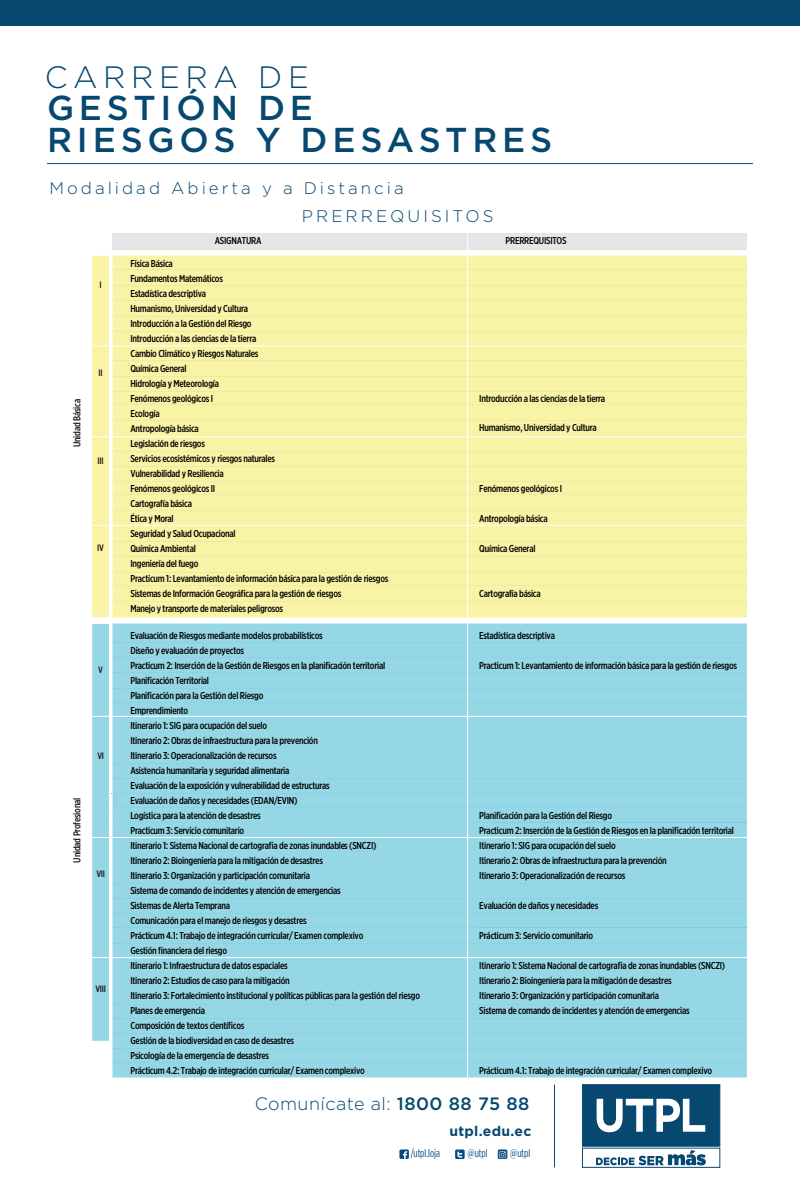
<style>
.page{position:relative;width:800px;height:1200px;background:#fff}
.page>*{position:absolute;margin:0;border:0;box-sizing:border-box;transform-origin:0 0}
.t1{font:500 34.5px/32.4px "Gotham";letter-spacing:.14em;color:#074871}
.t2{font:300 30.9px "Gotham";letter-spacing:.18em;color:#074871}
.t3{font:300 17.9px "Gotham";letter-spacing:.025em;color:#074871}
.t4{font:300 16.8px "Gotham";letter-spacing:.18em;color:#074871}
.t5{font:700 13.9px "Gotham";letter-spacing:.025em;color:#074871}
.t6{font:11.2px "Gotham Condensed";color:#064c84}
.t7{font:500 10px/15px "Gotham X Narrow";letter-spacing:-.025em;color:#000001}
.t8{font:500 10px "Gotham X Narrow";letter-spacing:-.025em;color:#111314}
.t9{font:500 9.2px "Gotham X Narrow";letter-spacing:-.025em;color:#111314}
.s1{font-weight:500}
</style>
<div class="page">
<svg style="left:455px;top:1149px;width:10px;height:10px"></svg>
<svg style="left:457px;top:1152px;width:5px;height:6px"></svg>
<div style="left:498px;top:1149px;width:9px;height:10px;background:#064c84;border-radius:2px"></div>
<svg style="left:499px;top:1151px;width:7px;height:7px"></svg>
<div style="left:399px;top:1149px;width:10px;height:10px;background:#064c84;border-radius:2px"></div>
<svg style="left:403px;top:1151px;width:4px;height:8px"></svg>
<div style="left:582px;top:1084px;width:138px;height:63px;background:#074871;border:1px solid #074871"></div>
<svg style="left:597px;top:1099px;width:108px;height:33px"></svg>
<svg style="left:596px;top:1150px;width:110px;height:15px"></svg>
<div style="left:582px;top:1148px;width:138px;height:20px;border:1px solid #074872"></div>
<hr style="left:554px;top:1085px;width:1px;height:82px;background:#074872">
<hr style="left:47px;top:163px;width:706px;height:1px;background:#074871">
<div style="left:0;top:0;width:800px;height:25px;background:#074871"></div>
<div style="left:112px;top:233px;width:635px;height:17px;background:#e5e6e6"></div>
<div style="left:112px;top:255px;width:635px;height:363px;background:#f8f3a5"></div>
<div style="left:112px;top:623px;width:635px;height:455px;background:#96d7e6"></div>
<div style="left:91px;top:255px;width:19px;height:363px;background:#f8f3a5;border:1px solid #fff"></div>
<div style="left:91px;top:623px;width:19px;height:419px;background:#96d7e6;border:1px solid #fff"></div>
<hr style="left:92px;top:346px;width:665px;height:1px;background:#fff">
<hr style="left:113px;top:270px;width:634px;height:1px;background:#e8eca8">
<hr style="left:113px;top:285px;width:634px;height:1px;background:#e8eca8">
<hr style="left:113px;top:301px;width:634px;height:1px;background:#e8eca8">
<hr style="left:113px;top:316px;width:634px;height:1px;background:#e8eca8">
<hr style="left:113px;top:331px;width:634px;height:1px;background:#e8eca8">
<hr style="left:113px;top:361px;width:634px;height:1px;background:#e8eca8">
<hr style="left:113px;top:376px;width:634px;height:1px;background:#e8eca8">
<hr style="left:113px;top:392px;width:634px;height:1px;background:#e8eca8">
<hr style="left:113px;top:404px;width:634px;height:1px;background:#e8eca8">
<hr style="left:113px;top:421px;width:634px;height:1px;background:#e8eca8">
<hr style="left:113px;top:451px;width:634px;height:1px;background:#e8eca8">
<hr style="left:113px;top:466px;width:634px;height:1px;background:#e8eca8">
<hr style="left:113px;top:482px;width:634px;height:1px;background:#e8eca8">
<hr style="left:113px;top:541px;width:634px;height:1px;background:#e8eca8">
<hr style="left:113px;top:556px;width:634px;height:1px;background:#e8eca8">
<hr style="left:113px;top:572px;width:634px;height:1px;background:#e8eca8">
<hr style="left:113px;top:585px;width:634px;height:1px;background:#e8eca8">
<hr style="left:113px;top:602px;width:634px;height:1px;background:#e8eca8">
<hr style="left:113px;top:642px;width:634px;height:1px;background:#88d3e6">
<hr style="left:113px;top:657px;width:634px;height:1px;background:#88d3e6">
<hr style="left:113px;top:673px;width:634px;height:1px;background:#88d3e6">
<hr style="left:113px;top:688px;width:634px;height:1px;background:#88d3e6">
<hr style="left:113px;top:702px;width:634px;height:1px;background:#88d3e6">
<hr style="left:113px;top:764px;width:634px;height:1px;background:#88d3e6">
<hr style="left:113px;top:778px;width:634px;height:1px;background:#88d3e6">
<hr style="left:113px;top:793px;width:633px;height:1px;background:#88d3e6">
<hr style="left:113px;top:807px;width:633px;height:1px;background:#88d3e6">
<svg style="left:112px;top:822px;width:636px;height:1px"></svg>
<hr style="left:113px;top:883px;width:634px;height:1px;background:#88d3e6">
<hr style="left:113px;top:898px;width:634px;height:1px;background:#88d3e6">
<hr style="left:113px;top:913px;width:634px;height:1px;background:#88d3e6">
<hr style="left:113px;top:928px;width:366px;height:1px;background:#88d3e6">
<hr style="left:479px;top:928px;width:268px;height:1px;background:#7bd0e6">
<hr style="left:113px;top:943px;width:634px;height:1px;background:#88d3e6">
<hr style="left:113px;top:1004px;width:634px;height:1px;background:#88d3e6">
<hr style="left:113px;top:1019px;width:634px;height:1px;background:#88d3e6">
<hr style="left:113px;top:1033px;width:634px;height:1px;background:#88d3e6">
<hr style="left:113px;top:1048px;width:634px;height:1px;background:#88d3e6">
<hr style="left:113px;top:1063px;width:634px;height:1px;background:#88d3e6">
<hr style="left:113px;top:495px;width:634px;height:1px;background:#e8eca8">
<hr style="left:113px;top:510px;width:634px;height:1px;background:#e8eca8">
<hr style="left:92px;top:436px;width:665px;height:1px;background:#fff">
<hr style="left:92px;top:525px;width:665px;height:1px;background:#fff">
<hr style="left:92px;top:716px;width:665px;height:1px;background:#fff">
<hr style="left:467px;top:232px;width:1px;height:846px;background:#fff">
<hr style="left:92px;top:957px;width:665px;height:1px;background:#fff">
<hr style="left:92px;top:837px;width:665px;height:1px;background:#fff">
<h2 class="t2" style="left:45px;top:57px;width:265px">CARRERA DE</h2>
<h1 class="t1" style="left:47px;top:91px;width:507px">GESTIÓN DE<br>RIESGOS Y DESASTRES</h1>
<h3 class="t4" style="left:50px;top:178px;width:356px">Modalidad Abierta y a Distancia</h3>
<h3 class="t4" style="left:302px;top:205px;width:193px">PRERREQUISITOS</h3>
<p class="t9" style="left:100px;top:279px;width:4px">I</p>
<p class="t8" style="left:71px;top:447px;width:50px;rotate:-90deg">Unidad Básica</p>
<p class="t9" style="left:99px;top:367px;width:6px">II</p>
<p class="t9" style="left:98px;top:455px;width:8px">III</p>
<p class="t9" style="left:97px;top:543px;width:8px">IV</p>
<p class="t9" style="left:98px;top:664px;width:6px">V</p>
<p class="t8" style="left:71px;top:863px;width:66px;rotate:-90deg">Unidad Profesional</p>
<p class="t9" style="left:97px;top:750px;width:8px">VI</p>
<p class="t9" style="left:96px;top:868px;width:10px">VII</p>
<p class="t9" style="left:95px;top:983px;width:12px">VIII</p>
<p class="t7" style="left:215px;top:232px;width:48px">ASIGNATURA</p>
<p class="t7" style="left:506px;top:232px;width:63px">PRERREQUISITOS</p>
<p class="t7" style="left:130px;top:256px;width:259px">Física Básica<br>Fundamentos Matemáticos<br>Estadística descriptiva<br>Humanismo, Universidad y Cultura<br>Introducción a la Gestión del Riesgo<br>Introducción a las ciencias de la tierra<br>Cambio Climático y Riesgos Naturales<br>Química General<br>Hidrología y Meteorología<br>Fenómenos geológicos I<br>Ecología<br>Antropología básica<br>Legislación de riesgos<br>Servicios ecosistémicos y riesgos naturales<br>Vulnerabilidad y Resiliencia<br>Fenómenos geológicos II<br>Cartografía básica<br>Ética y Moral<br>Seguridad y Salud Ocupacional<br>Química Ambiental<br>Ingeniería del fuego<br>Practicum 1: Levantamiento de información básica para la gestión de riesgos<br>Sistemas de Información Geográfica para la gestión de riesgos<br>Manejo y transporte de materiales peligrosos</p>
<p class="t7" style="left:130px;top:628px;width:291px">Evaluación de Riesgos mediante modelos probabilísticos<br>Diseño y evaluación de proyectos<br>Practicum 2: Inserción de la Gestión de Riesgos en la planificación territorial Planificación Territorial<br>Planificación para la Gestión del Riesgo<br>Emprendimiento<br>Itinerario 1: SIG para ocupación del suelo<br>Itinerario 2: Obras de infraestructura para la prevención<br>Itinerario 3: Operacionalización de recursos<br>Asistencia humanitaria y seguridad alimentaria<br>Evaluación de la exposición y vulnerabilidad de estructuras<br>Evaluación de daños y necesidades (EDAN/EVIN)<br>Logística para la atención de desastres<br>Practicum 3: Servicio comunitario<br>Itinerario 1: Sistema Nacional de cartografia de zonas inundables (SNCZI)<br>Itinerario 2: Bioingeniería para la mitigación de desastres<br>Itinerario 3: Organización y participación comunitaria<br>Sistema de comando de incidentes y atención de emergencias<br>Sistemas de Alerta Temprana<br>Comunicación para el manejo de riesgos y desastres<br>Prácticum 4.1: Trabajo de integración curricular/ Examen complexivo<br>Gestión financiera del riesgo<br>Itinerario 1: Infraestructura de datos espaciales<br>Itinerario 2: Estudios de caso para la mitigación<br>Itinerario 3: Fortalecimiento institucional y políticas públicas para la gestión del riesgo Planes de emergencia<br>Composición de textos científicos<br>Gestión de la biodiversidad en caso de desastres<br>Psicología de la emergencia de desastres<br>Prácticum 4.2: Trabajo de integración curricular/ Examen complexivo</p>
<p class="t7" style="left:479px;top:628px;width:77px">Estadística descriptiva</p>
<p class="t7" style="left:479px;top:391px;width:127px">Introducción a las ciencias de la tierra</p>
<p class="t7" style="left:479px;top:420px;width:119px">Humanismo, Universidad y Cultura</p>
<p class="t7" style="left:479px;top:481px;width:84px">Fenómenos geológicos I</p>
<p class="t7" style="left:479px;top:511px;width:70px">Antropología básica</p>
<p class="t7" style="left:479px;top:541px;width:58px">Química General</p>
<p class="t7" style="left:479px;top:586px;width:63px">Cartografía básica</p>
<p class="t7" style="left:479px;top:658px;width:259px">Practicum 1: Levantamiento de información básica para la gestión de riesgos</p>
<p class="t7" style="left:479px;top:808px;width:256px">Planificación para la Gestión del Riesgo<br>Practicum 2: Inserción de la Gestión de Riesgos en la planificación territorial Itinerario 1: SIG para ocupación del suelo<br>Itinerario 2: Obras de infraestructura para la prevención<br>Itinerario 3: Operacionalización de recursos</p>
<p class="t7" style="left:479px;top:898px;width:121px">Evaluación de daños y necesidades</p>
<p class="t7" style="left:479px;top:928px;width:115px">Prácticum 3: Servicio comunitario</p>
<p class="t7" style="left:479px;top:958px;width:248px">Itinerario 1: Sistema Nacional de cartografia de zonas inundables (SNCZI)<br>Itinerario 2: Bioingeniería para la mitigación de desastres<br>Itinerario 3: Organización y participación comunitaria<br>Sistema de comando de incidentes y atención de emergencias</p>
<p class="t7" style="left:479px;top:1063px;width:235px">Prácticum 4.1: Trabajo de integración curricular/ Examen complexivo</p>
<h3 class="t3" style="left:255px;top:1093px;width:276px">Comunícate al: <span class="s1">1800 88 75 88</span></h3>
<h3 class="t5" style="left:449px;top:1121px;width:84px">utpl.edu.ec</h3>
<p class="t6" style="left:411px;top:1147px;width:31px">/utpl.loja</p>
<p class="t6" style="left:468px;top:1147px;width:22px">@utpl</p>
<p class="t6" style="left:510px;top:1147px;width:22px">@utpl</p>
</div>
